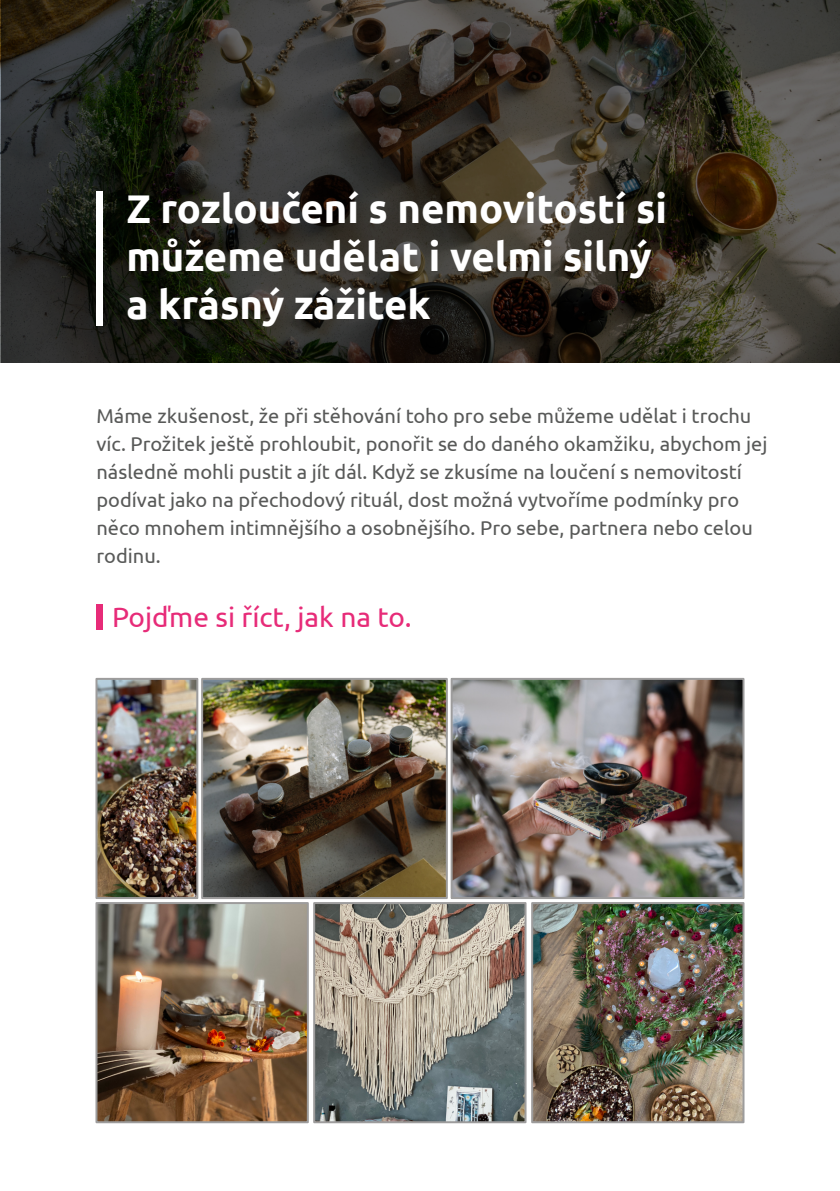
<style>
.page{position:relative;width:840px;height:1191px;background:#fff}
.page>*{position:absolute;margin:0;border:0;box-sizing:border-box;transform-origin:0 0}
.t1{font:700 40px/48px "Ubuntu";color:#fff}
.t2{font:28px "Ubuntu";color:#e72b78}
.t3{font:20px/28px "Ubuntu";color:#585958}
</style>
<div class="page">
<div style="left:2px;top:0;width:837px;height:363px;background:#5d5d5d;opacity:.9"></div>
<div style="left:96px;top:191px;width:7px;height:135px;background:#fff"></div>
<div style="left:96px;top:604px;width:7px;height:26px;background:#e72b78"></div>
<img style="left:98px;top:905px;width:207px;height:215px">
<div style="left:95px;top:902px;width:213px;height:221px;border:2px solid #9d9c9c"></div>
<img style="left:316px;top:905px;width:207px;height:215px">
<div style="left:313px;top:902px;width:213px;height:221px;border:2px solid #9d9c9c"></div>
<img style="left:534px;top:905px;width:207px;height:215px">
<div style="left:531px;top:902px;width:213px;height:221px;border:2px solid #9d9c9c"></div>
<img style="left:204px;top:681px;width:240px;height:215px">
<div style="left:201px;top:678px;width:246px;height:221px;border:2px solid #9d9c9c"></div>
<img style="left:98px;top:681px;width:97px;height:215px">
<div style="left:95px;top:678px;width:103px;height:221px;border:2px solid #9d9c9c"></div>
<img style="left:453px;top:681px;width:288px;height:215px">
<div style="left:450px;top:678px;width:294px;height:221px;border:2px solid #9d9c9c"></div>
<h1 class="t1" style="left:126px;top:187px;width:542px">Z rozloučení s nemovitostí si můžeme udělat i velmi silný a krásný zážitek</h1>
<p class="t3" style="left:96px;top:403px;width:672px">Máme zkušenost, že při stěhování toho pro sebe můžeme udělat i trochu víc. Prožitek ještě prohloubit, ponořit se do daného okamžiku, abychom jej následně mohli pustit a jít dál. Když se zkusíme na loučení s nemovitostí podívat jako na přechodový rituál, dost možná vytvoříme podmínky pro něco mnohem intimnějšího a osobnějšího. Pro sebe, partnera nebo celou rodinu.</p>
<h2 class="t2" style="left:112px;top:605px;width:301px">Pojďme si říct, jak na to.</h2>
</div>
